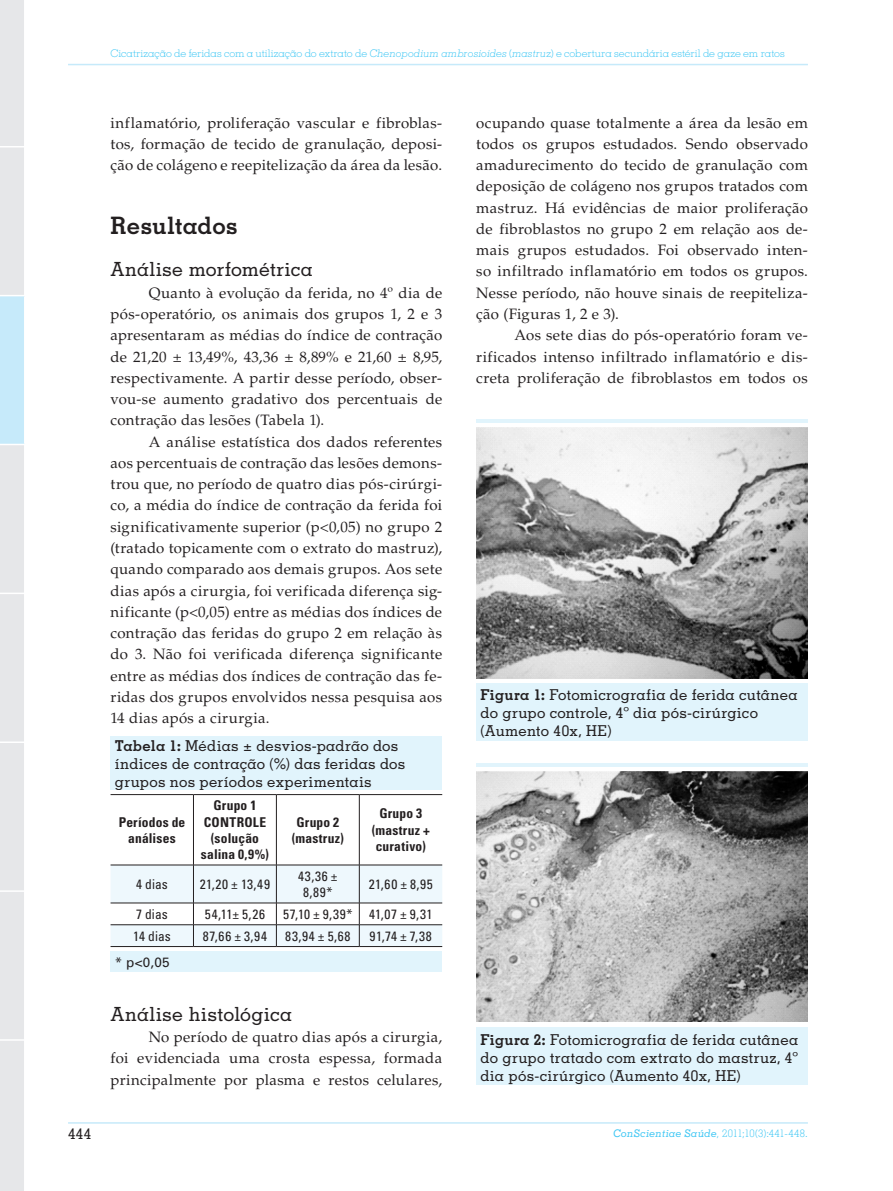
<style>
.page{position:relative;width:893px;height:1191px;background:#fff}
.page>*{position:absolute;margin:0;border:0;box-sizing:border-box;transform-origin:0 0}
.CS_Subtitulo{font:700 24px "Memphis LT Std";letter-spacing:.005em;color:#231f20}
.CS_Subtitulo_2{font:500 19.5px "Memphis LT Std";color:#231f20}
.CS_Normal{font:15px/21.3px "Palatino LT Std";letter-spacing:.02em;color:#231f20;text-align:justify}
.CS_Tabela_-_titulo{font:500 15px/18px "Memphis LT Std";letter-spacing:.015em;color:#231f20}
.t1{font:condensed 13.5px/16.2px "Univers LT Std";letter-spacing:.035em;color:#231f20;text-align:center}
.t2{font:700 condensed 13.5px/16.2px "Univers LT Std";letter-spacing:.015em;color:#231f20;text-align:center}
.CS_Tabela_-_corpo{font:13.5px "Univers LT Std";color:#231f20}
.t3{font:300 10.5px "Memphis LT Std";letter-spacing:.005em;color:#40c7f4}
.s1{font-style:italic}
.s2{font-weight:700}
.s3{font-weight:500;font-style:italic}
</style>
<div class="page">
<hr style="left:68px;top:64px;width:740px;height:1px;background:#c6eafa">
<hr style="left:68px;top:1122px;width:740px;height:1px;background:#c6eafa">
<svg style="left:0;top:0;width:25px;height:1191px;background:#e3e8ec"></svg>
<div style="left:111px;top:736px;width:331px;height:235px;background:#e1f4fc"></div>
<div style="left:111px;top:790px;width:331px;height:161px;background:#fff"></div>
<svg style="left:111px;top:795px;width:331px;height:69px"></svg>
<hr style="left:111px;top:794px;width:82px;height:1px;background:#231f20">
<hr style="left:193px;top:794px;width:83px;height:1px;background:#231f20">
<hr style="left:193px;top:794px;width:1px;height:70px;background:#231f20">
<hr style="left:276px;top:794px;width:83px;height:1px;background:#231f20">
<hr style="left:276px;top:794px;width:1px;height:70px;background:#231f20">
<hr style="left:359px;top:794px;width:83px;height:1px;background:#231f20">
<hr style="left:359px;top:794px;width:1px;height:70px;background:#231f20">
<hr style="left:111px;top:864px;width:82px;height:1px;background:#231f20">
<hr style="left:193px;top:864px;width:83px;height:1px;background:#231f20">
<hr style="left:276px;top:864px;width:83px;height:1px;background:#231f20">
<hr style="left:359px;top:864px;width:83px;height:1px;background:#231f20">
<svg style="left:111px;top:865px;width:331px;height:81px"></svg>
<hr style="left:111px;top:946px;width:82px;height:1px;background:#231f20">
<hr style="left:193px;top:946px;width:83px;height:1px;background:#231f20">
<hr style="left:276px;top:946px;width:83px;height:1px;background:#231f20">
<hr style="left:359px;top:946px;width:83px;height:1px;background:#231f20">
<div style="left:476px;top:418px;width:332px;height:322px;background:#e1f4fc"></div>
<div style="left:476px;top:423px;width:332px;height:259px;background:linear-gradient(to right,#fff,#fff)"></div>
<img style="left:476px;top:427px;width:332px;height:251px">
<div style="left:476px;top:763px;width:332px;height:321px;background:#e1f4fc"></div>
<svg style="left:476px;top:767px;width:332px;height:259px;background:#ededed"></svg>
<img style="left:476px;top:772px;width:332px;height:249px">
<p class="t3" style="left:111px;top:47px;width:676px">Cicatrização de feridas com a utilização do extrato de <span class="s1">Chenopodium ambrosioides</span> (<span class="s1">mastruz</span>) e cobertura secundária estéril de gaze em ratos</p>
<p class="CS_Normal" style="left:111px;top:112px;width:333px">inflamatório, proliferação vascular e fibroblas&shy;tos, formação de tecido de granulação, deposi&shy;ção de colágeno e reepitelização da área da lesão.</p>
<p class="CS_Subtitulo" style="left:111px;top:210px;width:129px">Resultados</p>
<p class="CS_Subtitulo_2" style="left:111px;top:257px;width:204px">Análise morfométrica</p>
<p class="CS_Normal" style="left:111px;top:282px;width:333px;text-indent:38px">Quanto à evolução da ferida, no 4º dia de pós-operatório, os animais dos grupos 1, 2 e 3 apresentaram as médias do índice de contração de 21,20 ± 13,49%, 43,36 ± 8,89% e 21,60 ± 8,95, respectivamente. A partir desse período, obser&shy;vou-se aumento gradativo dos percentuais de contração das lesões (Tabela 1).</p>
<p class="CS_Normal" style="left:111px;top:431px;width:333px;text-indent:38px">A análise estatística dos dados referentes aos percentuais de contração das lesões demons&shy;trou que, no período de quatro dias pós-cirúrgi&shy;co, a média do índice de contração da ferida foi significativamente superior (p&lt;0,05) no grupo 2 (tratado topicamente com o extrato do mastruz), quando comparado aos demais grupos. Aos sete dias após a cirurgia, foi verificada diferença sig&shy;nificante (p&lt;0,05) entre as médias dos índices de contração das feridas do grupo 2 em relação às do 3. Não foi verificada diferença significante entre as médias dos índices de contração das fe&shy;ridas dos grupos envolvidos nessa pesquisa aos 14 dias após a cirurgia.</p>
<p class="CS_Tabela_-_titulo" style="left:115px;top:737px;width:292px"><span class="s2">Tabela 1:</span> Médias ± desvios-padrão dos índices de contração (%) das feridas dos grupos nos períodos experimentais</p>
<p class="t2" style="left:119px;top:813px;width:68px">Períodos de análises</p>
<p class="t2" style="left:201px;top:797px;width:70px">Grupo 1<br>CONTROLE (solução salina 0,9%)</p>
<p class="t2" style="left:292px;top:813px;width:54px">Grupo 2 (mastruz)</p>
<p class="t2" style="left:372px;top:805px;width:60px">Grupo 3 (mastruz + curativo)</p>
<p class="t1" style="left:136px;top:875px;width:33px">4 dias</p>
<p class="t1" style="left:200px;top:875px;width:72px">21,20 ± 13,49</p>
<p class="t1" style="left:298px;top:867px;width:41px">43,36 ±<br>8,89*</p>
<p class="t1" style="left:369px;top:875px;width:66px">21,60 ± 8,95</p>
<p class="t1" style="left:136px;top:905px;width:33px">7 dias</p>
<p class="t1" style="left:205px;top:905px;width:62px">54,11± 5,26</p>
<p class="t1" style="left:283px;top:905px;width:151px">57,10 ± 9,39* 41,07 ± 9,31</p>
<p class="t1" style="left:133px;top:927px;width:39px">14 dias</p>
<p class="t1" style="left:203px;top:927px;width:66px">87,66 ± 3,94</p>
<p class="t1" style="left:285px;top:927px;width:67px">83,94 ± 5,68</p>
<p class="t1" style="left:370px;top:927px;width:64px">91,74 ± 7,38</p>
<p class="CS_Tabela_-_corpo" style="left:115px;top:954px;width:56px">* p&lt;0,05</p>
<p class="CS_Subtitulo_2" style="left:111px;top:1002px;width:183px">Análise histológica</p>
<p class="CS_Normal" style="left:111px;top:1026px;width:333px;text-indent:38px">No período de quatro dias após a cirurgia, foi evidenciada uma crosta espessa, formada principalmente por plasma e restos celulares,</p>
<p class="CS_Normal" style="left:476px;top:112px;width:333px">ocupando quase totalmente a área da lesão em todos os grupos estudados. Sendo observado amadurecimento do tecido de granulação com deposição de colágeno nos grupos tratados com mastruz. Há evidências de maior proliferação de fibroblastos no grupo 2 em relação aos de&shy;mais grupos estudados. Foi observado inten&shy;so infiltrado inflamatório em todos os grupos.<br>Nesse período, não houve sinais de reepiteliza&shy;ção (Figuras 1, 2 e 3).</p>
<p class="CS_Normal" style="left:476px;top:325px;width:333px;text-indent:38px">Aos sete dias do pós-operatório foram ve&shy;rificados intenso infiltrado inflamatório e dis&shy;creta proliferação de fibroblastos em todos os</p>
<p class="CS_Tabela_-_titulo" style="left:480px;top:686px;width:319px"><span class="s2">Figura 1:</span> Fotomicrografia de ferida cutânea do grupo controle, 4º dia pós-cirúrgico (Aumento 40x, HE)</p>
<p class="CS_Tabela_-_titulo" style="left:480px;top:1030px;width:319px;text-align:justify"><span class="s2">Figura 2:</span> Fotomicrografia de ferida cutânea do grupo tratado com extrato do mastruz, 4º dia pós-cirúrgico (Aumento 40x, HE)</p>
<p class="CS_Tabela_-_titulo" style="left:68px;top:1124px;width:25px">444</p>
<p class="t3" style="left:613px;top:1127px;width:196px"><span class="s3">ConScientiae Saúde</span>, 2011;10(3):441-448.</p>
</div>
